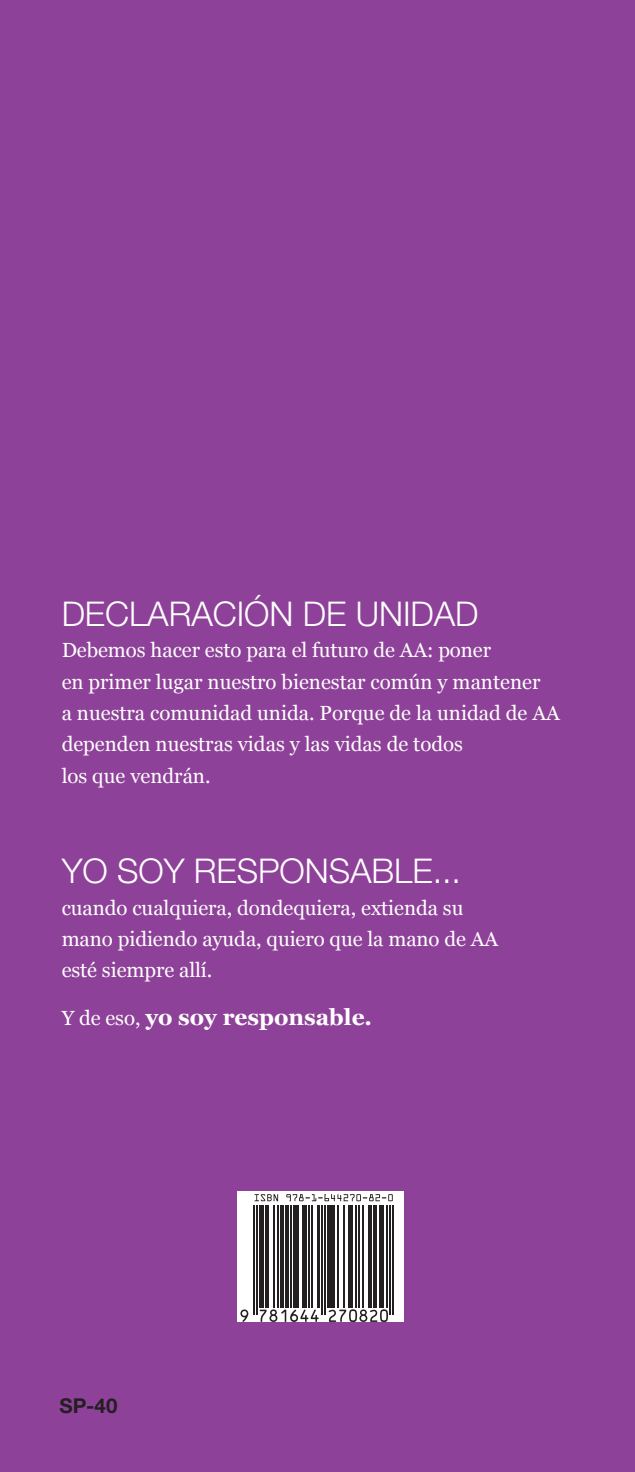
<style>
.page{position:relative;width:635px;height:1472px;background:#fff}
.page>*{position:absolute;margin:0;border:0;box-sizing:border-box;transform-origin:0 0}
.t1{font:300 33.98px "Helvetica Neue LT Std";color:#fff}
.t2{font:700 22.72px "Georgia";color:#fff}
.t3{font:20.47px/31.3px "Georgia";color:#fff}
.t4{font:700 20.47px "Helvetica Neue LT Std";color:#231f20}
.s1{font-weight:400;font-size:20.47px}
</style>
<div class="page">
<div style="left:0;top:0;width:634px;height:1472px;background:#8e4198"></div>
<div style="left:237px;top:1191px;width:167px;height:131px;background:#fff"></div>
<svg style="left:254px;top:1194px;width:24px;height:7px"></svg>
<svg style="left:286px;top:1194px;width:106px;height:7px"></svg>
<svg style="left:240px;top:1309px;width:8px;height:12px"></svg>
<hr style="left:253px;top:1205px;width:2px;height:110px;background:#231f20">
<hr style="left:256px;top:1205px;width:2px;height:110px;background:#231f20">
<div style="left:259px;top:1205px;width:5px;height:102px;background:#231f20"></div>
<hr style="left:265px;top:1205px;width:3px;height:102px;background:#231f20">
<hr style="left:273px;top:1205px;width:1px;height:102px;background:#231f20">
<hr style="left:277px;top:1205px;width:1px;height:102px;background:#231f20">
<hr style="left:280px;top:1205px;width:3px;height:102px;background:#231f20">
<hr style="left:286px;top:1205px;width:3px;height:102px;background:#231f20">
<hr style="left:290px;top:1205px;width:2px;height:102px;background:#231f20">
<div style="left:293px;top:1205px;width:6px;height:102px;background:#231f20"></div>
<hr style="left:302px;top:1205px;width:4px;height:102px;background:#231f20">
<hr style="left:308px;top:1205px;width:1px;height:102px;background:#231f20">
<svg style="left:260px;top:1309px;width:58px;height:13px"></svg>
<hr style="left:311px;top:1205px;width:1px;height:102px;background:#231f20">
<hr style="left:317px;top:1205px;width:3px;height:102px;background:#231f20">
<hr style="left:321px;top:1205px;width:2px;height:110px;background:#231f20">
<hr style="left:324px;top:1205px;width:2px;height:110px;background:#231f20">
<hr style="left:327px;top:1205px;width:3px;height:102px;background:#231f20">
<hr style="left:331px;top:1205px;width:4px;height:102px;background:#231f20">
<hr style="left:337px;top:1205px;width:2px;height:102px;background:#231f20">
<hr style="left:343px;top:1205px;width:2px;height:102px;background:#231f20">
<hr style="left:348px;top:1205px;width:4px;height:102px;background:#231f20">
<hr style="left:355px;top:1205px;width:1px;height:102px;background:#231f20">
<hr style="left:358px;top:1205px;width:1px;height:102px;background:#231f20">
<hr style="left:362px;top:1205px;width:2px;height:102px;background:#231f20">
<hr style="left:368px;top:1205px;width:3px;height:102px;background:#231f20">
<hr style="left:373px;top:1205px;width:3px;height:102px;background:#231f20">
<svg style="left:328px;top:1309px;width:60px;height:12px"></svg>
<hr style="left:379px;top:1205px;width:4px;height:102px;background:#231f20">
<hr style="left:386px;top:1205px;width:1px;height:102px;background:#231f20">
<hr style="left:389px;top:1205px;width:1px;height:110px;background:#231f20">
<hr style="left:392px;top:1205px;width:1px;height:110px;background:#231f20">
<h1 class="t1" style="left:62px;top:593px;width:418px">DECLARACIÓN DE UNIDAD</h1>
<p class="t3" style="left:62px;top:634px;width:499px">Debemos hacer esto para el futuro de AA: poner<br>en primer lugar nuestro bienestar común y mantener<br>a nuestra comunidad unida. Porque de la unidad de AA dependen nuestras vidas y las vidas de todos<br>los que vendrán.</p>
<h1 class="t1" style="left:62px;top:850px;width:400px">YO SOY RESPONSABLE...</h1>
<p class="t3" style="left:62px;top:891px;width:438px">cuando cualquiera, dondequiera, extienda su mano pidiendo ayuda, quiero que la mano de AA esté siempre allí.</p>
<p class="t2" style="left:62px;top:1000px;width:312px"><span class="s1">Y de eso,</span> yo soy responsable.</p>
<p class="t4" style="left:59px;top:1392px;width:59px">SP-40</p>
</div>
